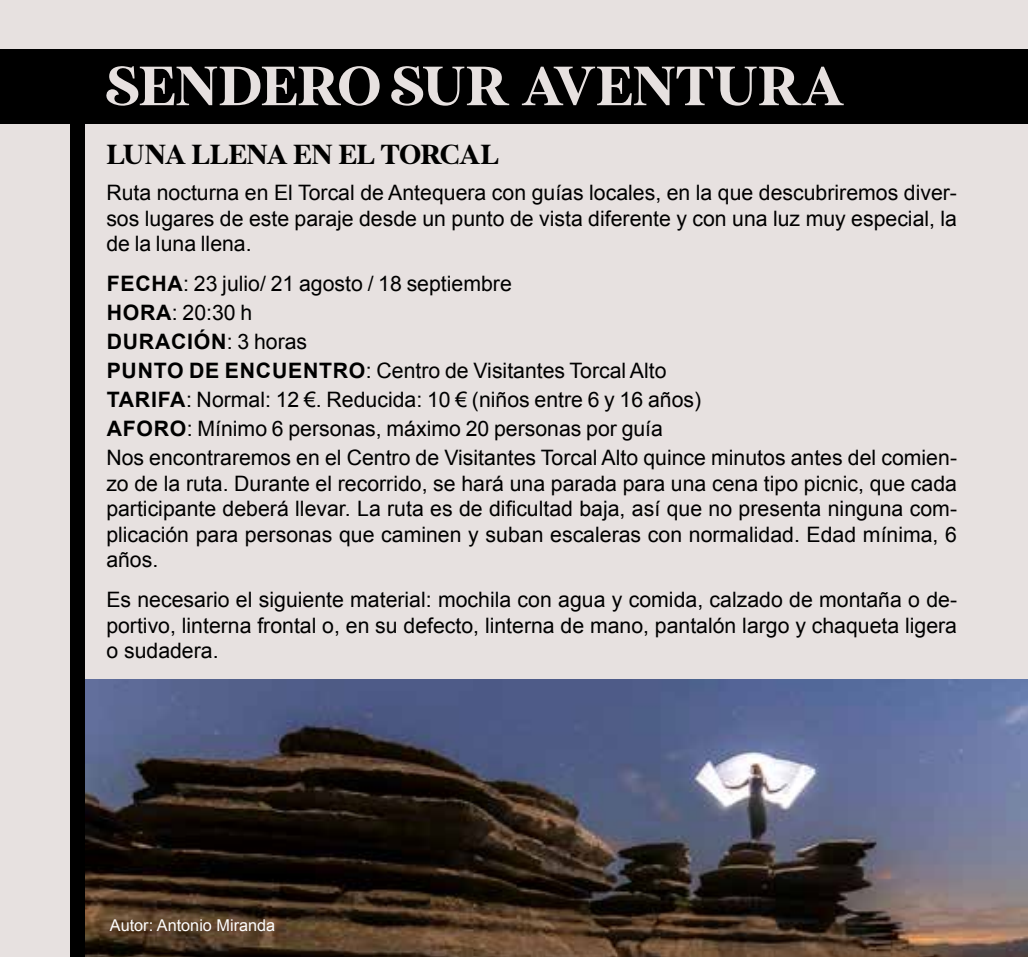
<style>
.page{position:relative;width:1028px;height:957px;background:#e7e1e0}
.page>*{position:absolute;margin:0;border:0;box-sizing:border-box;transform-origin:0 0}
.t1{font:55px "MADE Sunflower";letter-spacing:.005em;color:#e7e1e0}
.t2{font:27.5px "MADE Sunflower";color:#000}
.t3{font:21.25px/25.5px "Arial";color:#000;text-align:justify}
.t4{font:16.25px "Arial";color:#fff}
.s1{font-weight:700}
</style>
<div class="page">
<div style="left:71px;top:66px;width:14px;height:891px;background:#000"></div>
<div style="left:0;top:50px;width:1028px;height:74px;background:#000"></div>
<img style="left:85px;top:680px;width:943px;height:277px">
<h1 class="t1" style="left:106px;top:55px;width:739px">SENDERO SUR AVENTURA</h1>
<p class="t2" style="left:106px;top:139px;width:394px">LUNA LLENA EN EL TORCAL</p>
<p class="t3" style="left:106px;top:180px;width:852px">Ruta nocturna en El Torcal de Antequera con guías locales, en la que descubriremos diver&shy;sos lugares de este paraje desde un punto de vista diferente y con una luz muy especial, la de la luna llena.</p>
<p class="t3" style="left:106px;top:269px;width:852px;line-height:29px;text-align:left"><span class="s1">FECHA</span>: 23 julio/ 21 agosto / 18 septiembre<br><span class="s1">HORA</span>: 20:30 h<br><span class="s1">DURACIÓN</span>: 3 horas<br><span class="s1">PUNTO DE ENCUENTRO</span>: Centro de Visitantes Torcal Alto<br><span class="s1">TARIFA</span>: Normal: 12 €. Reducida: 10 € (niños entre 6 y 16 años)<br><span class="s1">AFORO</span>: Mínimo 6 personas, máximo 20 personas por guía<br>Nos encontraremos en el Centro de Visitantes Torcal Alto quince minutos antes del comien-</p>
<p class="t3" style="left:106px;top:470px;width:852px">zo de la ruta. Durante el recorrido, se hará una parada para una cena tipo picnic, que cada participante deberá llevar. La ruta es de dificultad baja, así que no presenta ninguna com&shy;plicación para personas que caminen y suban escaleras con normalidad. Edad mínima, 6 años.</p>
<p class="t3" style="left:106px;top:587px;width:852px">Es necesario el siguiente material: mochila con agua y comida, calzado de montaña o de&shy;portivo, linterna frontal o, en su defecto, linterna de mano, pantalón largo y chaqueta ligera o sudadera.</p>
<p class="t4" style="left:110px;top:914px;width:167px">Autor: Antonio Miranda</p>
</div>
